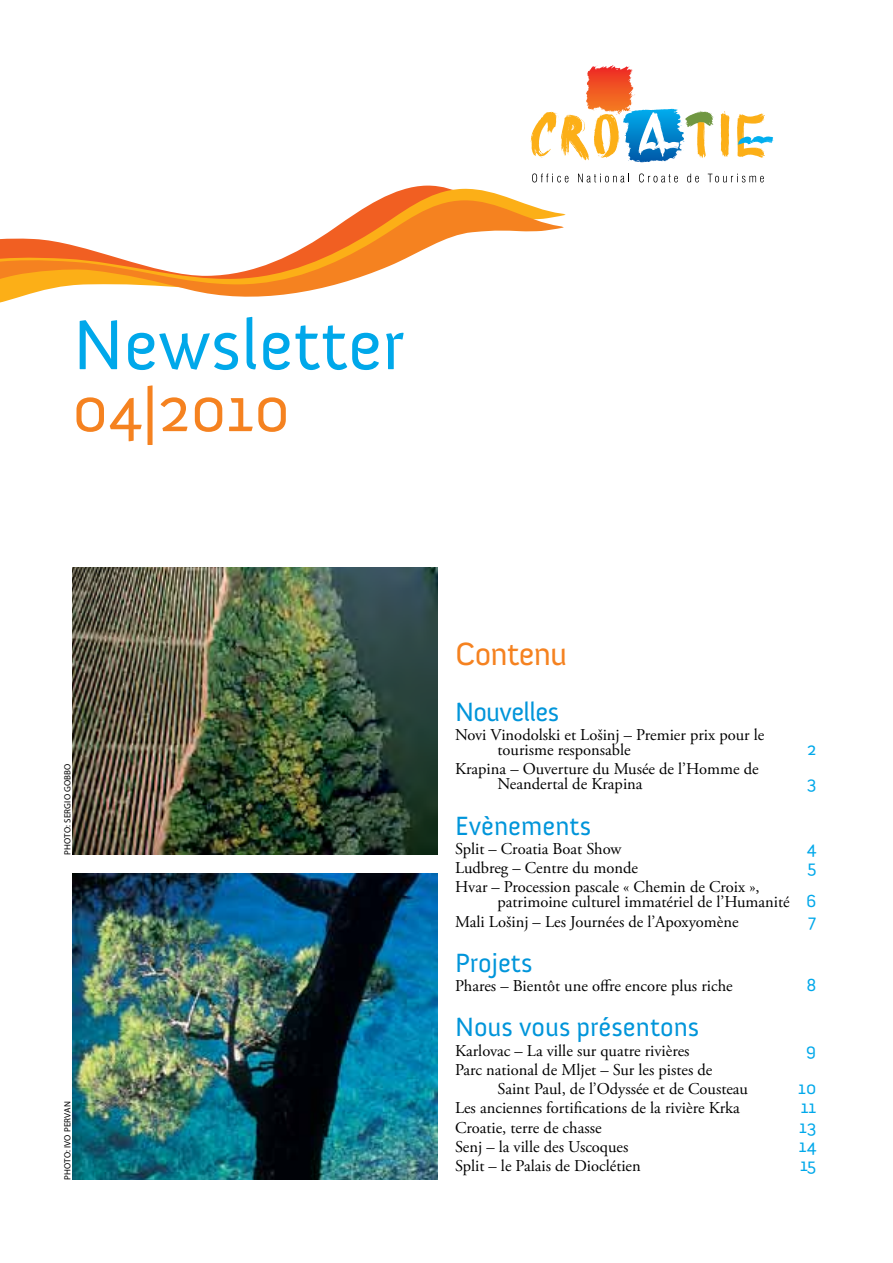
<style>
.page{position:relative;width:893px;height:1263px;background:#fff}
.page>*{position:absolute;margin:0;border:0;box-sizing:border-box;transform-origin:0 0}
.t1{font:72px "Anivers";color:#00a8ea}
.t2{font:63px "Anivers";color:#f58220}
.t3{font:33px "Anivers";letter-spacing:-.025em;color:#f58220}
.t4{font:27px "Anivers";color:#0095da}
.t5{font:27px "Anivers";letter-spacing:-.025em;color:#0095da}
.t6{font:18px "Anivers";color:#00a8ea}
.t7{font:16.5px/15px "Adobe Garamond Pro";color:#000}
.t8{font:9px "Myriad Pro";letter-spacing:.02em;color:#000}
.s1{font-family:"Anivers";font-size:18px;color:#00a8ea}
</style>
<div class="page">
<svg style="left:592px;top:65px;width:21px;height:4px"></svg>
<svg style="left:531px;top:109px;width:182px;height:51px"></svg>
<svg style="left:720px;top:111px;width:10px;height:46px"></svg>
<svg style="left:737px;top:114px;width:37px;height:44px"></svg>
<svg style="left:532px;top:173px;width:36px;height:9px"></svg>
<svg style="left:578px;top:174px;width:51px;height:8px"></svg>
<svg style="left:639px;top:173px;width:39px;height:9px"></svg>
<svg style="left:687px;top:174px;width:12px;height:8px"></svg>
<svg style="left:708px;top:174px;width:56px;height:8px"></svg>
<svg style="left:378px;top:188px;width:188px;height:28px"></svg>
<svg style="left:0;top:200px;width:564px;height:103px"></svg>
<img style="left:72px;top:874px;width:366px;height:305px">
<img style="left:72px;top:568px;width:366px;height:287px">
<h1 class="t1" style="left:73px;top:306px;width:333px">Newsletter</h1>
<h2 class="t2" style="left:72px;top:376px;width:219px">04|2010</h2>
<p class="t8" style="left:62px;top:855px;width:93px;rotate:-90deg">Photo: Sergio Gobbo</p>
<p class="t8" style="left:62px;top:1180px;width:80px;rotate:-90deg">Photo: Ivo Pervan</p>
<h3 class="t3" style="left:455px;top:636px;width:114px">Contenu</h3>
<h3 class="t5" style="left:455px;top:697px;width:106px">Nouvelles</h3>
<p class="t7" style="left:497px;top:728px;width:268px;text-indent:-43px">Novi Vinodolski et Lošinj – Premier prix pour le tourisme responsable</p>
<p class="t7" style="left:497px;top:762px;width:263px;text-indent:-43px">Krapina – Ouverture du Musée de l’Homme de<br>Neandertal de Krapina</p>
<p class="t6" style="left:807px;top:739px;width:11px">2</p>
<p class="t6" style="left:807px;top:773px;width:11px">3</p>
<h3 class="t4" style="left:455px;top:811px;width:138px">Evènements</h3>
<p class="t7" style="left:455px;top:842px;width:168px">Split – Croatia Boat Show</p>
<p class="t6" style="left:807px;top:838px;width:11px">4</p>
<p class="t7" style="left:455px;top:861px;width:185px">Ludbreg – Centre du monde</p>
<p class="t6" style="left:808px;top:857px;width:10px">5</p>
<p class="t7" style="left:497px;top:880px;width:320px;text-indent:-43px">Hvar – Procession pascale « Chemin de Croix », patrimoine culturel immatériel de l’Humanité <span class="s1">6</span></p>
<p class="t7" style="left:455px;top:914px;width:285px">Mali Lošinj – Les Journées de l’Apoxyomène</p>
<p class="t6" style="left:808px;top:911px;width:10px">7</p>
<h3 class="t4" style="left:455px;top:948px;width:79px">Projets</h3>
<p class="t7" style="left:455px;top:979px;width:279px">Phares – Bientôt une offre encore plus riche</p>
<p class="t6" style="left:806px;top:975px;width:11px">8</p>
<h3 class="t4" style="left:455px;top:1012px;width:246px">Nous vous présentons</h3>
<p class="t7" style="left:455px;top:1043px;width:236px">Karlovac – La ville sur quatre rivières</p>
<p class="t6" style="left:806px;top:1040px;width:12px">9</p>
<p class="t7" style="left:497px;top:1060px;width:252px;line-height:19.2px;text-indent:-43px">Parc national de Mljet – Sur les pistes de<br>Saint Paul, de l’Odyssée et de Cousteau</p>
<p class="t6" style="left:798px;top:1078px;width:20px">10</p>
<p class="t7" style="left:455px;top:1101px;width:286px">Les anciennes fortifications de la rivière Krka</p>
<p class="t6" style="left:801px;top:1097px;width:17px">11</p>
<p class="t7" style="left:455px;top:1120px;width:148px">Croatie, terre de chasse</p>
<p class="t6" style="left:799px;top:1117px;width:19px">13</p>
<p class="t7" style="left:455px;top:1140px;width:175px">Senj – la ville des Uscoques</p>
<p class="t6" style="left:799px;top:1136px;width:19px">14</p>
<p class="t7" style="left:455px;top:1159px;width:187px">Split – le Palais de Dioclétien</p>
<p class="t6" style="left:800px;top:1155px;width:18px">15</p>
</div>
